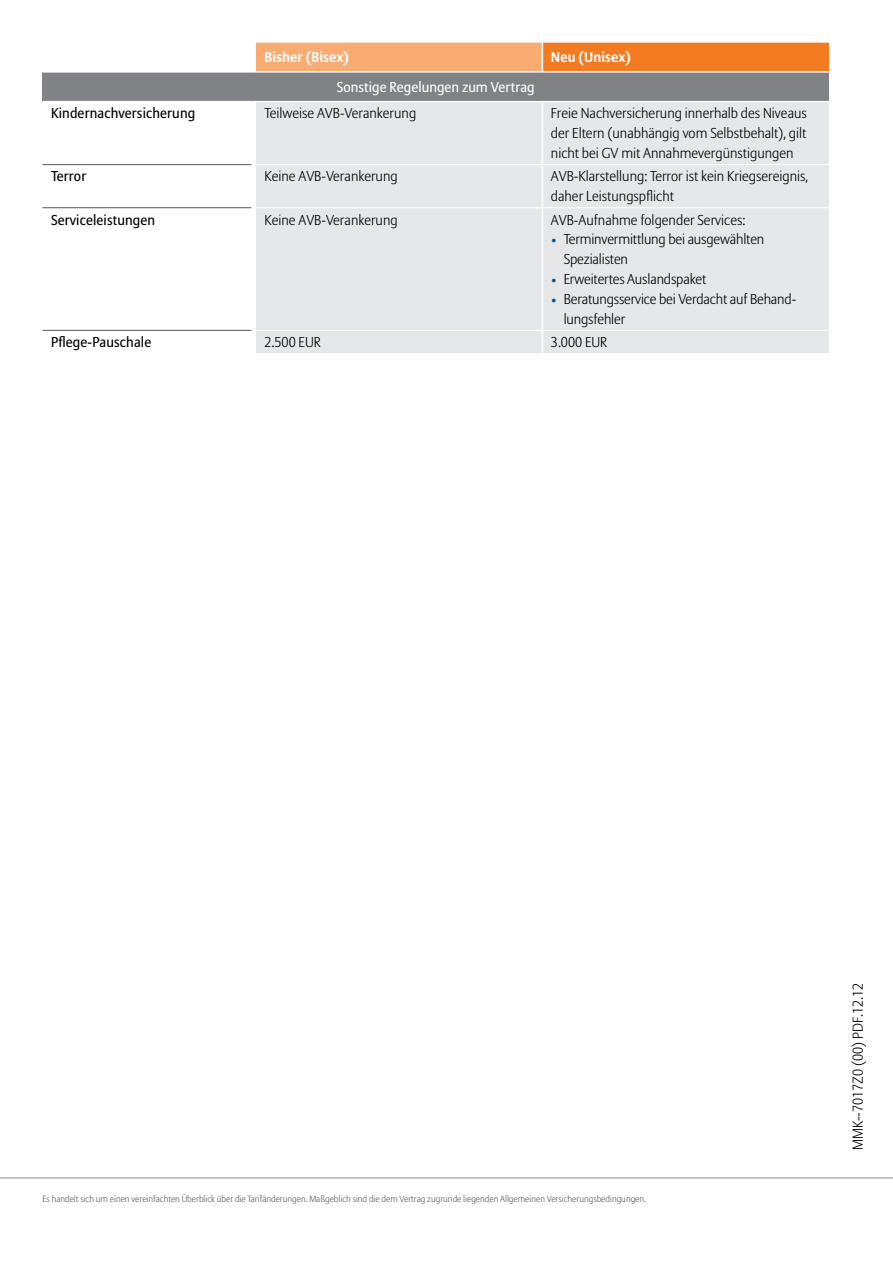
<style>
.page{position:relative;width:893px;height:1263px;background:#fff}
.page>*{position:absolute;margin:0;border:0;box-sizing:border-box;transform-origin:0 0}
.t1{font:300 14.25px/20px "Allianz Sans";color:#000}
.t2{font:14.25px "Allianz Sans";letter-spacing:.01em;color:#000}
.t3{font:14.25px "Allianz Sans";letter-spacing:.005em;color:#fff}
.t4{font:700 14.25px "Allianz Sans";letter-spacing:.005em;color:#fff}
.t5{font:300 9px "Allianz Sans";color:#58595b}
.s1{font-size:12px;color:#005399}
</style>
<div class="page">
<svg style="left:43px;top:165px;width:208px;height:165px"></svg>
<div style="left:256px;top:42px;width:286px;height:30px;background:#faab71"></div>
<div style="left:542px;top:42px;width:287px;height:30px;background:#f47b20"></div>
<div style="left:43px;top:72px;width:786px;height:30px;background:#808285"></div>
<div style="left:256px;top:102px;width:573px;height:251px;background:#e6e7e8"></div>
<hr style="left:43px;top:164px;width:208px;height:1px;background:#58595b">
<hr style="left:43px;top:207px;width:208px;height:1px;background:#58595b">
<hr style="left:43px;top:330px;width:208px;height:1px;background:#58595b">
<svg style="left:542px;top:43px;width:1px;height:28px"></svg>
<hr style="left:542px;top:102px;width:1px;height:62px;background:#fff">
<hr style="left:542px;top:165px;width:1px;height:42px;background:#fff">
<hr style="left:542px;top:208px;width:1px;height:122px;background:#fff">
<svg style="left:542px;top:331px;width:1px;height:22px"></svg>
<hr style="left:256px;top:42px;width:286px;height:1px;background:#fff">
<hr style="left:542px;top:42px;width:287px;height:1px;background:#fff">
<hr style="left:256px;top:164px;width:286px;height:1px;background:#fff">
<hr style="left:542px;top:164px;width:287px;height:1px;background:#fff">
<hr style="left:256px;top:207px;width:286px;height:1px;background:#fff">
<hr style="left:542px;top:207px;width:287px;height:1px;background:#fff">
<hr style="left:256px;top:330px;width:286px;height:1px;background:#fff">
<hr style="left:542px;top:330px;width:287px;height:1px;background:#fff">
<hr style="left:43px;top:101px;width:208px;height:1px;background:#fff">
<hr style="left:256px;top:101px;width:286px;height:1px;background:#fff">
<hr style="left:542px;top:101px;width:287px;height:1px;background:#fff">
<hr style="left:43px;top:71px;width:208px;height:2px;background:#fff">
<svg style="left:251px;top:72px;width:5px;height:259px"></svg>
<hr style="left:256px;top:71px;width:286px;height:2px;background:#fff">
<hr style="left:542px;top:71px;width:287px;height:2px;background:#fff">
<hr style="left:0;top:1177px;width:893px;height:2px;background:#c1c2c4">
<p class="t4" style="left:264px;top:48px;width:86px">Bisher (Bisex)</p>
<p class="t4" style="left:551px;top:48px;width:82px">Neu (Unisex)</p>
<p class="t3" style="left:337px;top:78px;width:199px">Sonstige Regelungen zum Vertrag</p>
<p class="t2" style="left:51px;top:105px;width:146px">Kindernachversicherung</p>
<p class="t1" style="left:264px;top:104px;width:153px">Teilweise AVB-Verankerung</p>
<p class="t1" style="left:551px;top:104px;width:257px;text-align:justify">Freie Nachversicherung innerhalb des Niveaus der Eltern (unabhängig vom Selbstbehalt), gilt nicht bei GV mit Annahmevergünstigungen</p>
<p class="t2" style="left:51px;top:168px;width:37px">Terror</p>
<p class="t1" style="left:264px;top:167px;width:135px">Keine AVB-Verankerung</p>
<p class="t1" style="left:551px;top:167px;width:259px">AVB-Klarstellung: Terror ist kein Kriegsereignis, daher Leistungspflicht</p>
<p class="t2" style="left:51px;top:211px;width:106px">Serviceleistungen</p>
<p class="t1" style="left:264px;top:210px;width:135px">Keine AVB-Verankerung</p>
<p class="t1" style="left:551px;top:210px;width:196px">AVB-Aufnahme folgender Services:</p>
<p class="t1" style="left:564px;top:230px;width:202px;text-indent:-13px"><span class="s1">•</span> Terminvermittlung bei ausgewählten<br>Spezialisten</p>
<p class="t1" style="left:551px;top:270px;width:157px"><span class="s1">•</span> Erweitertes Auslandspaket</p>
<p class="t1" style="left:564px;top:290px;width:234px;text-indent:-13px"><span class="s1">•</span> Beratungsservice bei Verdacht auf Behand&shy;lungsfehler</p>
<p class="t2" style="left:51px;top:334px;width:102px">Pflege-Pauschale</p>
<p class="t1" style="left:264px;top:333px;width:58px">2.500 EUR</p>
<p class="t1" style="left:551px;top:333px;width:58px">3.000 EUR</p>
<p class="t5" style="left:43px;top:1193px;width:605px">Es handelt sich um einen vereinfachten Überblick über die Tarifänderungen. Maßgeblich sind die dem Vertrag zugrunde liegenden Allgemeinen Versicherungsbedingungen.</p>
<p class="t1" style="left:848px;top:1150px;width:169px;rotate:-90deg">MMK--7017Z0 (00) PDF.12.12</p>
</div>
